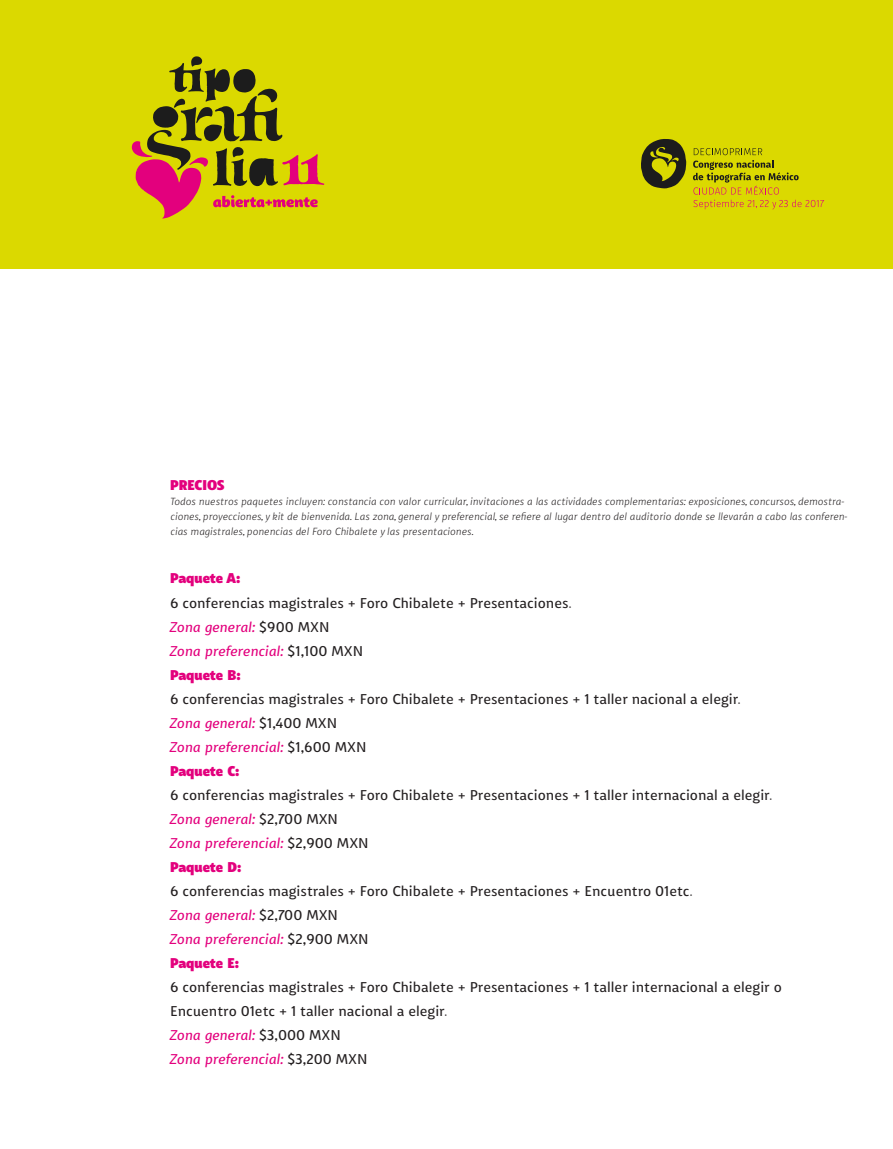
<style>
.page{position:relative;width:893px;height:1149px;background:#fff}
.page>*{position:absolute;margin:0;border:0;box-sizing:border-box;transform-origin:0 0}
.t1{font:16.5px/24px "Kody";color:#231f20}
.t2{font:italic 16.5px "Kody";color:#e3007d}
.t3{font:900 16.5px "Kody";color:#e3007d}
.t4{font:italic 200 12px "Kody";color:#231f20}
.s1{font-style:normal;color:#231f20}
</style>
<div class="page">
<div style="left:0;top:0;width:893px;height:268px;background:#dbd900"></div>
<svg style="left:132px;top:56px;width:192px;height:163px"></svg>
<svg style="left:693px;top:148px;width:131px;height:61px"></svg>
<svg style="left:641px;top:139px;width:45px;height:49px"></svg>
<p class="t3" style="left:170px;top:475px;width:56px">PRECIOS</p>
<p class="t4" style="left:170px;top:526px;width:305px">cias magistrales, ponencias del Foro Chibalete y las presentaciones.</p>
<p class="t4" style="left:170px;top:496px;width:675px">Todos nuestros paquetes incluyen: constancia con valor curricular, invitaciones a las actividades complementarias: exposiciones, concursos, demostra-</p>
<p class="t4" style="left:170px;top:511px;width:679px">ciones, proyecciones y, kit de bienvenida. Las zona, general y preferencial, se refiere al lugar dentro del auditorio donde se llevarán a cabo las conferen-</p>
<p class="t3" style="left:170px;top:568px;width:72px">Paquete A:</p>
<p class="t1" style="left:170px;top:590px;width:403px">6 conferencias magistrales + Foro Chibalete + Presentaciones.</p>
<p class="t2" style="left:170px;top:618px;width:161px">Zona general: <span class="s1">$900 MXN</span></p>
<p class="t2" style="left:170px;top:642px;width:195px">Zona preferencial: <span class="s1">$1,100 MXN</span></p>
<p class="t3" style="left:170px;top:664px;width:72px">Paquete :B</p>
<p class="t1" style="left:170px;top:686px;width:572px">6 conferencias magistrales + Foro Chibalete + Presentaciones 1+ taller nacional a elegir.</p>
<p class="t2" style="left:170px;top:714px;width:169px">Zona general: <span class="s1">$1,400 MXN</span></p>
<p class="t2" style="left:170px;top:738px;width:198px">Zona preferencial: <span class="s1">$1,600 MXN</span></p>
<p class="t3" style="left:170px;top:760px;width:71px">Paquete :C</p>
<p class="t1" style="left:170px;top:782px;width:604px">6 conferencias magistrales + Foro Chibalete + Presentaciones 1+ taller internacional a elegir.</p>
<p class="t2" style="left:170px;top:810px;width:169px">Zona general: <span class="s1">$2,700 MXN</span></p>
<p class="t2" style="left:170px;top:834px;width:200px">Zona preferencial: <span class="s1">$2,900 MXN</span></p>
<p class="t3" style="left:170px;top:856px;width:73px">Paquete :D</p>
<p class="t1" style="left:170px;top:878px;width:524px">6 conferencias magistrales + Foro Chibalete + Presentaciones + Encuentro 01etc.</p>
<p class="t2" style="left:170px;top:906px;width:169px">Zona general: <span class="s1">$2,700 MXN</span></p>
<p class="t2" style="left:170px;top:930px;width:200px">Zona preferencial: <span class="s1">$2,900 MXN</span></p>
<p class="t3" style="left:170px;top:952px;width:70px">Paquete :E</p>
<p class="t1" style="left:170px;top:974px;width:613px">6 conferencias magistrales + Foro Chibalete + Presentaciones 1+ taller internacional a elegir o<br>Encuentro 01etc 1+ taller nacional a elegir.</p>
<p class="t2" style="left:170px;top:1026px;width:172px">Zona general: <span class="s1">$3,000 MXN</span></p>
<p class="t2" style="left:170px;top:1050px;width:199px">Zona preferencial: <span class="s1">$3,200 MXN</span></p>
</div>
